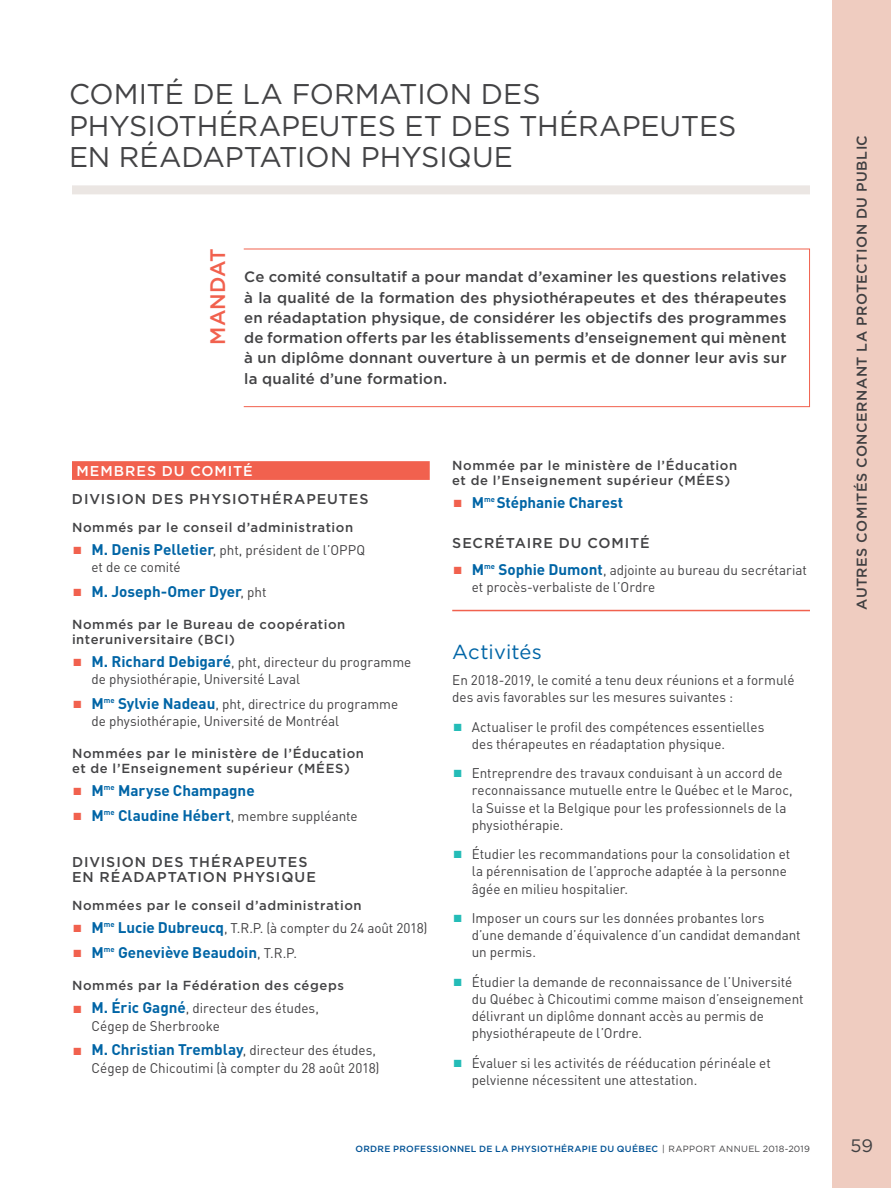
<style>
.page{position:relative;width:891px;height:1188px;background:#fff}
.page>*{position:absolute;margin:0;border:0;box-sizing:border-box;transform-origin:0 0}
.t1{font:28.5px/31.5px "Gotham HTF";letter-spacing:-.005em;color:#434345}
.t2{font:500 21px "Gotham HTF";letter-spacing:.01em;color:#f1614e}
.t3{font:20.25px "Gotham HTF";letter-spacing:.005em;color:#0065a6}
.t4{font:18px "Gotham HTF";color:#414042}
.t5{font:700 15.3px "DIN Pro";letter-spacing:-.005em;color:#0065a6}
.t6{font:500 15px/20.2px "Gotham HTF";letter-spacing:.015em;color:#434345;text-align:justify}
.t7{font:500 14.25px/15px "Gotham HTF";letter-spacing:.065em;color:#434345}
.t8{font:500 14.25px "Gotham HTF";letter-spacing:.035em;color:#414042}
.t9{font:500 14.25px "Gotham HTF";letter-spacing:.07em;color:#fff}
.t10{font:13.8px/17.2px "DIN Pro";color:#414042}
.t11{font:500 13.2px/14.2px "Gotham HTF";letter-spacing:.045em;color:#434345}
.t12{font:500 9px "Gotham HTF";letter-spacing:.035em;color:#005295}
.s1{color:#f1614e}
.s2{font-weight:700;font-size:15.3px;color:#0065a6}
.s3{font-weight:400;font-size:13.8px;color:#414042}
.s4{color:#24bcb7}
.s5{font-weight:400;color:#414042}
</style>
<div class="page">
<div style="left:72px;top:461px;width:358px;height:19px;background:#f1614e"></div>
<hr style="left:452px;top:610px;width:358px;height:1px;background:#f1614e">
<div style="left:243px;top:249px;width:567px;height:158px;border:1px solid #f1614e"></div>
<div style="left:72px;top:185px;width:738px;height:9px;background:#ebe6e3"></div>
<div style="left:832px;top:0;width:59px;height:1188px;background:#efccc0"></div>
<h1 class="t1" style="left:69px;top:78px;width:669px">COMITÉ DE LA FORMATION DES<br>PHYSIOTHÉRAPEUTES ET DES THÉRAPEUTES<br>EN RÉADAPTATION PHYSIQUE</h1>
<h2 class="t2" style="left:206px;top:345px;width:98px;rotate:-90deg">MANDAT</h2>
<p class="t6" style="left:244px;top:267px;width:544px">Ce comité consultatif a pour mandat d’examiner les questions relatives à la qualité de la formation des physiothérapeutes et des thérapeutes en réadaptation physique, de considérer les objectifs des programmes de formation offerts par les établissements d’enseignement qui mènent à un diplôme donnant ouverture à un permis et de donner leur avis sur la qualité d’une formation.</p>
<p class="t9" style="left:76px;top:462px;width:178px">MEMBRES DU COMITÉ</p>
<p class="t7" style="left:72px;top:491px;width:298px">DIVISION DES PHYSIOTHÉRAPEUTES</p>
<p class="t11" style="left:72px;top:520px;width:283px">Nommés par le conseil d’administration</p>
<p class="t10" style="left:92px;top:541px;width:275px;text-indent:-18px"><span class="s1">■</span> <span class="s2">M. Denis Pelletier</span>, pht, président de l’OPPQ et de ce comité</p>
<p class="t5" style="left:74px;top:581px;width:195px"><span class="s1">■</span> M. Joseph-Omer Dyer<span class="s3">, pht</span></p>
<p class="t11" style="left:72px;top:617px;width:275px">Nommés par le Bureau de coopération interuniversitaire (BCI)</p>
<p class="t10" style="left:92px;top:653px;width:321px;text-indent:-18px"><span class="s1">■</span> <span class="s2">M. Richard Debigaré</span>, pht, directeur du programme de physiothérapie, Université Laval</p>
<p class="t10" style="left:92px;top:695px;width:308px;text-indent:-18px"><span class="s1">■</span> <span class="s2">M</span><sup>me</sup> <span class="s2">Sylvie Nadeau</span>, pht, directrice du programme de physiothérapie, Université de Montréal</p>
<p class="t11" style="left:72px;top:746px;width:294px">Nommées par le ministère de l’Éducation et de l’Enseignement supérieur (MÉES)</p>
<p class="t5" style="left:74px;top:780px;width:183px"><span class="s1">■</span> M<sup>me</sup> Maryse Champagne</p>
<p class="t10" style="left:74px;top:806px;width:286px"><span class="s1">■</span> <span class="s2">M</span><sup>me</sup> <span class="s2">Claudine Hébert</span>, membre suppléante</p>
<p class="t7" style="left:72px;top:854px;width:245px">DIVISION DES THÉRAPEUTES<br>EN RÉADAPTATION PHYSIQUE</p>
<p class="t11" style="left:72px;top:898px;width:291px">Nommées par le conseil d’administration</p>
<p class="t10" style="left:74px;top:919px;width:356px"><span class="s1">■</span> <span class="s2">M</span><sup>me</sup> <span class="s2">Lucie Dubreucq</span>, T.R.P. (à compter du 24 août 2018)</p>
<p class="t5" style="left:74px;top:942px;width:225px"><span class="s1">■</span> M<sup>me</sup> Geneviève Beaudoin<span class="s3">, T.R.P.</span></p>
<p class="t11" style="left:72px;top:978px;width:273px">Nommés par la Fédération des cégeps</p>
<p class="t10" style="left:92px;top:999px;width:229px;text-indent:-18px"><span class="s1">■</span> <span class="s2">M. Éric Gagné</span>, directeur des études,<br>Cégep de Sherbrooke</p>
<p class="t10" style="left:74px;top:1041px;width:308px;text-align:right"><span class="s1">■</span> <span class="s2">M. Christian Tremblay</span>, directeur des études,<br>Cégep de Chicoutimi (à compter du 28 août 2018)</p>
<p class="t11" style="left:452px;top:458px;width:287px">Nommée par le ministère de l’Éducation et de l’Enseignement supérieur (MÉES)</p>
<p class="t5" style="left:454px;top:492px;width:171px"><span class="s1">■</span> M<sup>me</sup> Stéphanie Charest</p>
<p class="t7" style="left:452px;top:535px;width:199px">SECRÉTAIRE DU COMITÉ</p>
<p class="t10" style="left:472px;top:560px;width:337px;text-indent:-18px"><span class="s1">■</span> <span class="s2">M</span><sup>me</sup> <span class="s2">Sophie Dumont</span>, adjointe au bureau du secrétariat et procès-verbaliste de l’Ordre</p>
<h3 class="t3" style="left:452px;top:641px;width:91px">Activités</h3>
<p class="t10" style="left:452px;top:671px;width:344px">En 2018-2019, le comité a tenu deux réunions et a formulé des avis favorables sur les mesures suivantes :</p>
<p class="t10" style="left:472px;top:717px;width:294px;text-indent:-18px"><span class="s4">■</span> Actualiser le profil des compétences essentielles des thérapeutes en réadaptation physique.</p>
<p class="t10" style="left:472px;top:764px;width:322px;text-indent:-18px"><span class="s4">■</span> Entreprendre des travaux conduisant à un accord de reconnaissance mutuelle entre le Québec et le Maroc, la Suisse et la Belgique pour les professionnels de la physiothérapie.</p>
<p class="t10" style="left:472px;top:845px;width:320px;text-indent:-18px"><span class="s4">■</span> Étudier les recommandations pour la consolidation et la pérennisation de l’approche adaptée à la personne âgée en milieu hospitalier.</p>
<p class="t10" style="left:472px;top:909px;width:331px;text-indent:-18px"><span class="s4">■</span> Imposer un cours sur les données probantes lors<br>d’une demande d’équivalence d’un candidat demandant un permis.</p>
<p class="t10" style="left:472px;top:972px;width:333px;text-indent:-18px"><span class="s4">■</span> Étudier la demande de reconnaissance de l’Université du Québec à Chicoutimi comme maison d’enseignement délivrant un diplôme donnant accès au permis de physiothérapeute de l’Ordre.</p>
<p class="t10" style="left:472px;top:1053px;width:301px;text-indent:-18px"><span class="s4">■</span> Évaluer si les activités de rééducation périnéale et pelvienne nécessitent une attestation.</p>
<p class="t8" style="left:854px;top:610px;width:476px;rotate:-90deg">AUTRES COMITÉS CONCERNANT LA PROTECTION DU PUBLIC</p>
<p class="t8" style="left:854px;top:385px;width:252px;rotate:-90deg">COMITÉ SUR LA G UVERNANCE</p>
<p class="t12" style="left:355px;top:1144px;width:456px">ORDRE PROFESSIONNEL DE LA PHYSIOTHÉRAPIE DU QUÉBEC <span class="s5">| RAPPORT ANNUEL 2018-2019</span></p>
<h3 class="t4" style="left:851px;top:1136px;width:24px">59</h3>
</div>
